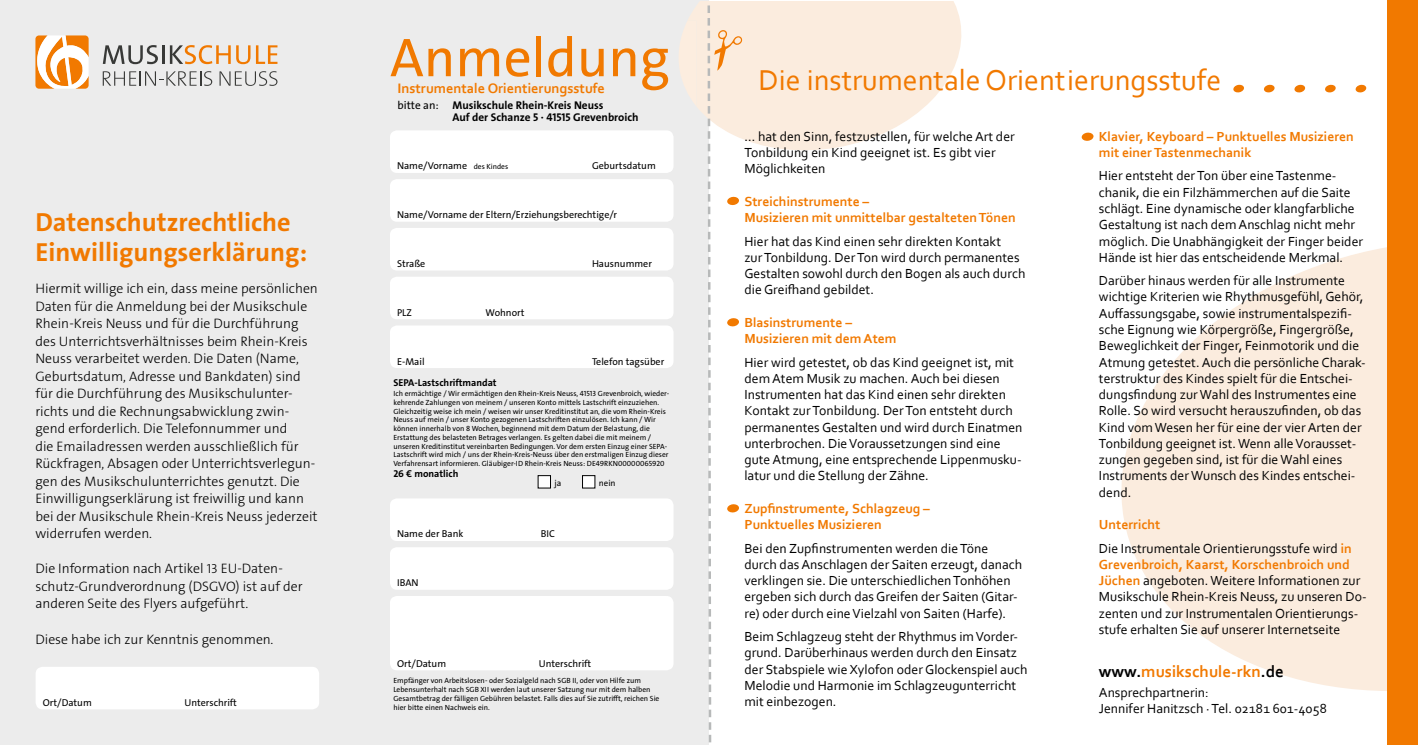
<style>
.page{position:relative;width:1418px;height:745px;background:#fff}
.page>*{position:absolute;margin:0;border:0;box-sizing:border-box;transform-origin:0 0}
.t1{font:55px "The Sans LP5 Plain";color:#f17900}
.t2{font:30.12px "Corbel";color:#f17900}
.t3{font:26.25px/30px "The Sans LP7 Bld";color:#f17900}
.t4{font:700 16.88px "Corbel";color:#f17900}
.t5{font:700 14.38px "Corbel";color:#f17900}
.t6{font:13.75px/16.2px "Corbel";color:#000}
.t7{font:13.75px/17.5px "The Sans LP3 Lig";color:#000}
.t8{font:700 13.75px/16.2px "Corbel";color:#f17900}
.t9{font:11.25px/12.5px "The Sans LP7 Bld";color:#000}
.t10{font:11.25px "The Sans LP5 Plain";color:#000}
.t11{font:10px "The Sans LP5 Plain";color:#000}
.t12{font:10px "The Sans LP7 Bld";color:#000}
.t13{font:8.75px "The Sans LP5 Plain";color:#000}
.t14{font:7.5px/8.8px "The Sans LP5 Plain";color:#000}
.s1{font-size:13px}
.s2{font-size:7.5px}
.s3{font-weight:700;color:#f17900}
.s4{color:#000}
</style>
<div class="page">
<div style="left:0;top:0;width:709px;height:744px;background:#ececec"></div>
<svg style="left:1121px;top:247px;width:266px;height:444px;fill:#fbecde"></svg>
<svg style="left:1233px;top:84px;width:11px;height:9px"></svg>
<svg style="left:1264px;top:84px;width:10px;height:9px"></svg>
<svg style="left:1294px;top:84px;width:11px;height:9px"></svg>
<svg style="left:1325px;top:84px;width:10px;height:9px"></svg>
<svg style="left:1355px;top:84px;width:11px;height:9px"></svg>
<img style="left:679px;top:23px;width:8px;height:67px">
<svg style="left:103px;top:45px;width:61px;height:19px"></svg>
<svg style="left:170px;top:45px;width:80px;height:19px"></svg>
<svg style="left:256px;top:45px;width:21px;height:19px"></svg>
<svg style="left:103px;top:71px;width:109px;height:15px"></svg>
<svg style="left:219px;top:71px;width:58px;height:15px"></svg>
<svg style="left:35px;top:35px;width:54px;height:54px;background:#f7be86"></svg>
<div style="left:36px;top:666px;width:283px;height:43px;background:#fff;border-radius:7px"></div>
<svg style="left:687px;top:2px;width:275px;height:741px"></svg>
<svg style="left:1081px;top:132px;width:12px;height:9px"></svg>
<div style="left:390px;top:130px;width:283px;height:43px;background:#fff;border-radius:7px"></div>
<div style="left:390px;top:179px;width:283px;height:42px;background:#fff;border-radius:7px"></div>
<div style="left:390px;top:228px;width:283px;height:42px;background:#fff;border-radius:7px"></div>
<div style="left:390px;top:276px;width:283px;height:43px;background:#fff;border-radius:7px"></div>
<div style="left:390px;top:325px;width:283px;height:43px;background:#fff;border-radius:7px"></div>
<div style="left:538px;top:475px;width:12px;height:12px;background:#fff"></div>
<div style="left:538px;top:475px;width:12px;height:13px;border:1px solid #000"></div>
<div style="left:582px;top:475px;width:13px;height:12px;background:#fff"></div>
<div style="left:582px;top:475px;width:13px;height:13px;border:1px solid #000"></div>
<div style="left:390px;top:498px;width:283px;height:42px;background:#fff;border-radius:7px"></div>
<div style="left:390px;top:547px;width:283px;height:42px;background:#fff;border-radius:7px"></div>
<div style="left:390px;top:595px;width:283px;height:75px;background:#fff;border-radius:7px"></div>
<div style="left:1387px;top:0;width:30px;height:744px;background:#f17900"></div>
<h2 class="t3" style="left:35px;top:207px;width:273px">Datenschutzrechtliche<br>Einwilligungserklärung:</h2>
<p class="t7" style="left:35px;top:279px;width:284px">Hiermit willige ich ein, dass meine persönlichen Daten für die Anmeldung bei der Musikschule Rhein-Kreis Neuss und für die Durchführung des Unterrichtsverhältnisses beim Rhein-Kreis Neuss verarbeitet werden. Die Daten (Name, Geburtsdatum, Adresse und Bankdaten) sind für die Durchführung des Musikschulunter&shy;richts und die Rechnungsabwicklung zwin&shy;gend erforderlich. Die Telefonnummer und<br>die Emailadressen werden ausschließlich für Rückfragen, Absagen oder Unterrichtsverlegun&shy;gen des Musikschulunterrichtes genutzt. Die Einwilligungserklärung ist freiwillig und kann bei der Musikschule Rhein-Kreis Neuss jederzeit widerrufen werden.</p>
<p class="t7" style="left:35px;top:560px;width:269px">Die Information nach Artikel <span class="s1">13</span> EU-Daten&shy;schutz-Grundverordnung (DSGVO) ist auf der anderen Seite des Flyers aufgeführt.</p>
<p class="t7" style="left:35px;top:629px;width:239px">Diese habe ich zur Kenntnis genommen.</p>
<p class="t11" style="left:43px;top:695px;width:51px">Ort/Datum</p>
<p class="t11" style="left:184px;top:695px;width:54px">Unterschrift</p>
<h2 class="t1" style="left:390px;top:22px;width:281px">Anmeldung</h2>
<h3 class="t5" style="left:397px;top:79px;width:209px">Instrumentale Orientierungsstufe</h3>
<p class="t10" style="left:397px;top:98px;width:43px">bitte an:</p>
<p class="t9" style="left:452px;top:99px;width:188px">Musikschule Rhein-Kreis Neuss<br>Auf der Schanze 5 · 41515 Grevenbroich</p>
<p class="t11" style="left:397px;top:159px;width:113px">Name/Vorname <span class="s2">des Kindes</span></p>
<p class="t11" style="left:592px;top:159px;width:65px">Geburtsdatum</p>
<p class="t11" style="left:397px;top:208px;width:221px">Name/Vorname der Eltern/Erziehungsberechtige/r</p>
<p class="t11" style="left:397px;top:257px;width:30px">Straße</p>
<p class="t11" style="left:592px;top:257px;width:61px">Hausnummer</p>
<p class="t11" style="left:397px;top:306px;width:16px">PLZ</p>
<p class="t11" style="left:485px;top:306px;width:40px">Wohnort</p>
<p class="t11" style="left:397px;top:354px;width:29px">E-Mail</p>
<p class="t11" style="left:592px;top:354px;width:74px">Telefon tagsüber</p>
<h2 class="t12" style="left:393px;top:376px;width:105px">SEPA-Lastschriftmandat</h2>
<p class="t14" style="left:393px;top:389px;width:277px">Ich ermächtige / Wir ermächtigen den Rhein-Kreis Neuss, 41513 Grevenbroich, wieder&shy;kehrende Zahlungen von meinem / unseren Konto mittels Lastschrift einzuziehen.<br>Gleichzeitig weise ich mein / weisen wir unser Kreditinstitut an, die vom Rhein-Kreis Neuss auf mein / unser Konto gezogenen Lastschriften einzulösen. Ich kann / Wir können innerhalb von 8 Wochen, beginnend mit dem Datum der Belastung, die Erstattung des belasteten Betrages verlangen. Es gelten dabei die mit meinem / unseren Kreditinstitut vereinbarten Bedingungen. Vor dem ersten Einzug einer SEPA-Lastschrift wird mich / uns der Rhein-Kreis-Neuss über den erstmaligen Einzug dieser Verfahrensart informieren. Gläubiger-ID Rhein-Kreis Neuss: DE49RKN00000065920</p>
<p class="t12" style="left:393px;top:467px;width:66px">26 € monatlich</p>
<p class="t13" style="left:554px;top:477px;width:8px">ja</p>
<p class="t13" style="left:599px;top:477px;width:18px">nein</p>
<p class="t11" style="left:397px;top:527px;width:68px">Name der Bank</p>
<p class="t11" style="left:541px;top:527px;width:16px">BIC</p>
<p class="t11" style="left:397px;top:576px;width:23px">IBAN</p>
<p class="t11" style="left:397px;top:656px;width:51px">Ort/Datum</p>
<p class="t11" style="left:539px;top:656px;width:54px">Unterschrift</p>
<p class="t14" style="left:393px;top:676px;width:267px">Empfänger von Arbeitslosen- oder Sozialgeld nach SGB II, oder von Hilfe zum Lebensunterhalt nach SGB XII werden laut unserer Satzung nur mit dem halben Gesamtbetrag der fälligen Gebühren belastet. Falls dies auf Sie zutrifft, reichen Sie hier bitte einen Nachweis ein.</p>
<h2 class="t2" style="left:758px;top:61px;width:464px">Die instrumentale Orientierungsstufe</h2>
<p class="t6" style="left:744px;top:128px;width:272px">… hat den Sinn, festzustellen, für welche Art der<br>Tonbildung ein Kind geeignet ist. Es gibt vier<br>Möglichkeiten</p>
<h3 class="t8" style="left:744px;top:193px;width:273px">Streichinstrumente –<br>Musizieren mit unmittelbar gestalteten Tönen</h3>
<p class="t6" style="left:744px;top:232px;width:282px">Hier hat das Kind einen sehr direkten Kontakt<br>zur Tonbildung. Der Ton wird durch permanentes Gestalten sowohl durch den Bogen als auch durch die Greifhand gebildet.</p>
<h3 class="t8" style="left:744px;top:313px;width:154px">Blasinstrumente –<br>Musizieren mit dem Atem</h3>
<p class="t6" style="left:744px;top:353px;width:279px">Hier wird getestet, ob das Kind geeignet ist, mit dem Atem Musik zu machen. Auch bei diesen Instrumenten hat das Kind einen sehr direkten Kontakt zur Tonbildung. Der Ton entsteht durch permanentes Gestalten und wird durch Einatmen unterbrochen. Die Voraussetzungen sind eine gute Atmung, eine entsprechende Lippenmusku‐ latur und die Stellung der Zähne.</p>
<h3 class="t8" style="left:744px;top:499px;width:187px">Zupfinstrumente, Schlagzeug –<br>Punktuelles Musizieren</h3>
<p class="t6" style="left:744px;top:539px;width:279px">Bei den Zupfinstrumenten werden die Töne durch das Anschlagen der Saiten erzeugt, danach verklingen sie. Die unterschiedlichen Tonhöhen ergeben sich durch das Greifen der Saiten (Gitar‐ re) oder durch eine Vielzahl von Saiten (Harfe).</p>
<p class="t6" style="left:744px;top:627px;width:284px">Beim Schlagzeug steht der Rhythmus im Vorder‐ grund. Darüberhinaus werden durch den Einsatz der Stabspiele wie Xylofon oder Glockenspiel auch Melodie und Harmonie im Schlagzeugunterricht mit einbezogen.</p>
<h3 class="t8" style="left:1098px;top:128px;width:256px">Klavier, Keyboard – Punktuelles Musizieren mit einer Tastenmechanik</h3>
<p class="t6" style="left:1098px;top:167px;width:266px">Hier entsteht der Ton über eine Tastenme‐ chanik, die ein Filzhämmerchen auf die Saite schlägt. Eine dynamische oder klangfarbliche Gestaltung ist nach dem Anschlag nicht mehr möglich. Die Unabhängigkeit der Finger beider Hände ist hier das entscheidende Merkmal.</p>
<p class="t6" style="left:1098px;top:272px;width:268px">Darüber hinaus werden für alle Instrumente wichtige Kriterien wie Rhythmusgefühl, Gehör, Auffassungsgabe, sowie instrumentalspezifi‐ sche Eignung wie Körpergröße, Fingergröße, Beweglichkeit der Finger, Feinmotorik und die Atmung getestet. Auch die persönliche Charak‐ terstruktur des Kindes spielt für die Entschei‐ dungsfindung zur Wahl des Instrumentes eine Rolle. So wird versucht herauszufinden, ob das Kind vom Wesen her für eine der vier Arten der Tonbildung geeignet ist. Wenn alle Vorausset‐ zungen gegeben sind, ist für die Wahl eines Instruments der Wunsch des Kindes entschei‐ dend.</p>
<h2 class="t8" style="left:1098px;top:516px;width:63px">Unterricht</h2>
<p class="t6" style="left:1098px;top:539px;width:269px">Die Instrumentale Orientierungsstufe wird <span class="s3">in Grevenbroich, Kaarst, Korschenbroich und Jüchen</span> angeboten. Weitere Informationen zur Musikschule Rhein‐Kreis Neuss, zu unseren Do‐ zenten und zur Instrumentalen Orientierungs‐ stufe erhalten Sie auf unserer Internetseite</p>
<p class="t4" style="left:1098px;top:660px;width:186px"><span class="s4">www.</span>musikschule‐rkn<span class="s4">.de</span></p>
<h3 class="t6" style="left:1098px;top:683px;width:111px">Ansprechpartnerin:</h3>
<p class="t6" style="left:1098px;top:699px;width:229px">Jennifer Hanitzsch · Tel. 02181 601‐4058</p>
</div>
